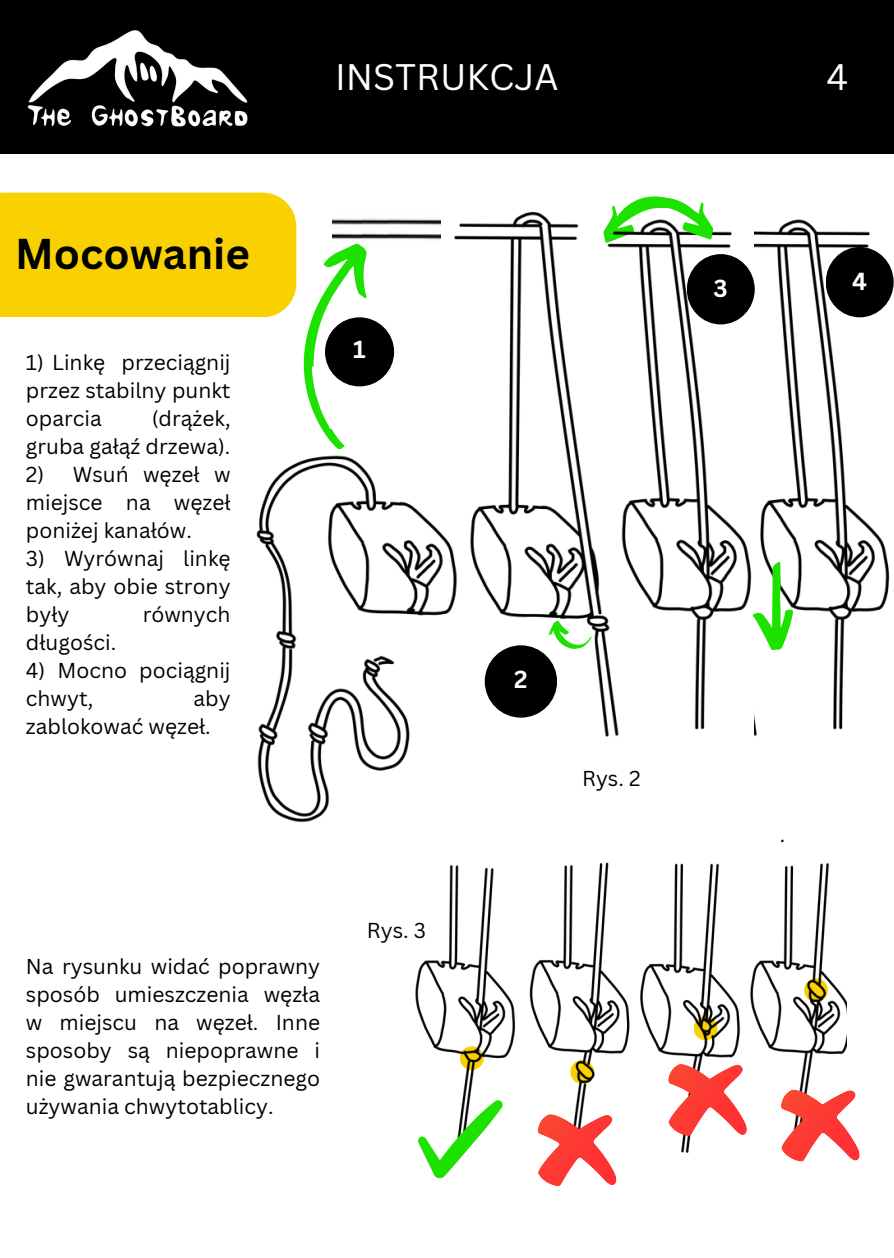
<style>
.page{position:relative;width:894px;height:1258px;background:#fff}
.page>*{position:absolute;margin:0;border:0;box-sizing:border-box;transform-origin:0 0}
.t1{font:700 42px "Canva Sans";color:#000}
.t2{font:36px "Canva Sans";color:#fff}
.t3{font:700 24px "Canva Sans";color:#fff}
.t4{font:21px/27.9px "Canva Sans";color:#000;text-align:justify}
</style>
<div class="page">
<div style="left:0;top:0;width:893px;height:153px;background:#000"></div>
<img style="left:0;top:30px;width:248px;height:163px">
<img style="left:234px;top:144px;width:520px;height:679px">
<div style="left:325px;top:317px;width:69px;height:69px;background:#000;border-radius:50%"></div>
<div style="left:686px;top:254px;width:68px;height:70px;background:#000;border-radius:50%"></div>
<img style="left:407px;top:767px;width:438px;height:419px">
<svg style="left:547px;top:1114px;width:60px;height:1px"></svg>
<svg style="left:417px;top:1099px;width:86px;height:79px"></svg>
<svg style="left:677px;top:1064px;width:61px;height:1px"></svg>
<svg style="left:790px;top:1089px;width:55px;height:1px"></svg>
<div style="left:484px;top:645px;width:73px;height:73px;background:#000;border-radius:50%"></div>
<svg style="left:508px;top:615px;width:87px;height:59px"></svg>
<img style="left:379px;top:209px;width:10px;height:45px">
<img style="left:389px;top:209px;width:51px;height:45px">
<svg style="left:0;top:193px;width:379px;height:258px"></svg>
<svg style="left:597px;top:187px;width:120px;height:71px"></svg>
<img style="left:754px;top:153px;width:139px;height:720px">
<svg style="left:749px;top:559px;width:48px;height:93px"></svg>
<div style="left:825px;top:247px;width:68px;height:70px;background:#000;border-radius:50%"></div>
<p class="t2" style="left:335px;top:52px;width:225px">INSTRUKCJA</p>
<p class="t2" style="left:826px;top:52px;width:23px">4</p>
<p class="t1" style="left:15px;top:224px;width:236px">Mocowanie</p>
<p class="t4" style="left:26px;top:348px;width:206px">1) Linkę przeciągnij przez stabilny punkt oparcia</p>
<p class="t4" style="left:26px;top:404px;width:206px;text-align:right">(drążek,<br>gruba gałąź drzewa).</p>
<p class="t4" style="left:26px;top:460px;width:206px">2) Wsuń węzeł w miejsce na węzeł poniżej kanałów.</p>
<p class="t4" style="left:26px;top:544px;width:206px">3) Wyrównaj linkę tak, aby obie strony były</p>
<p class="t4" style="left:143px;top:600px;width:89px">równych</p>
<p class="t4" style="left:26px;top:628px;width:92px">długości.</p>
<p class="t4" style="left:26px;top:656px;width:206px">4) Mocno pociągnij chwyt,</p>
<p class="t4" style="left:26px;top:684px;width:206px;text-indent:167px">aby zablokować węzeł.</p>
<p class="t3" style="left:353px;top:332px;width:14px">1</p>
<h1 class="t4" style="left:26px;top:952px;width:295px">Na rysunku widać poprawny sposób umieszczenia węzła w miejscu na węzeł. Inne sposoby są niepoprawne i nie gwarantują bezpiecznego używania chwytotablicy.</h1>
<p class="t4" style="left:367px;top:916px;width:61px">Rys. 3</p>
<p class="t3" style="left:713px;top:271px;width:16px">3</p>
<p class="t3" style="left:514px;top:662px;width:15px">2</p>
<p class="t4" style="left:582px;top:764px;width:60px">Rys. 2</p>
<p class="t3" style="left:851px;top:264px;width:16px">4</p>
</div>
